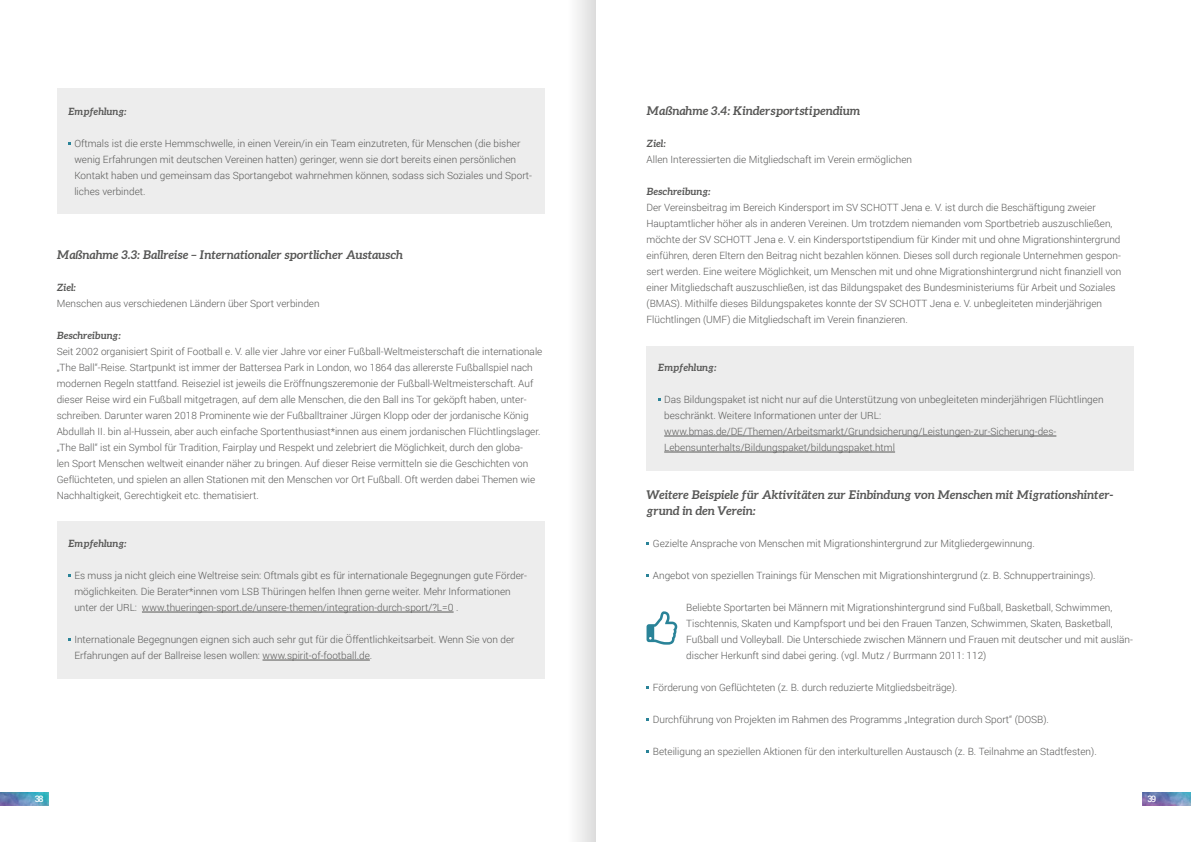
<style>
.page{position:relative;width:1191px;height:842px;background:#fff}
.page>*{position:absolute;margin:0;border:0;box-sizing:border-box;transform-origin:0 0}
.t1{font:italic 700 12px/16px "Aleo";letter-spacing:-.005em;color:#575756}
.t2{font:300 10px/16px "Roboto";color:#575756}
.t3{font:italic 700 10px "Aleo";color:#575756}
.t4{font:500 9px "Roboto";color:#fff}
</style>
<div class="page">
<img style="left:1142px;top:792px;width:49px;height:14px">
<img style="left:0;top:792px;width:48px;height:14px">
<div style="left:57px;top:88px;width:487px;height:126px;background:#ededed"></div>
<div style="left:57px;top:522px;width:487px;height:157px;background:#ededed"></div>
<div style="left:646px;top:346px;width:488px;height:125px;background:#ededed"></div>
<hr style="left:142px;top:612px;width:311px;height:1px;background:#575756">
<hr style="left:262px;top:660px;width:108px;height:1px;background:#575756">
<hr style="left:664px;top:436px;width:392px;height:1px;background:#575756">
<hr style="left:664px;top:452px;width:231px;height:1px;background:#575756">
<svg style="left:646px;top:611px;width:31px;height:34px"></svg>
<svg style="left:576px;top:0;width:19px;height:842px"></svg>
<p class="t3" style="left:68px;top:106px;width:60px">Empfehlung:</p>
<p class="t2" style="left:74px;top:135px;width:459px">Oftmals ist die erste Hemmschwelle, in einen Verein/in ein Team einzutreten, für Menschen (die bisher wenig Erfahrungen mit deutschen Vereinen hatten) geringer, wenn sie dort bereits einen persönlichen Kontakt haben und gemeinsam das Sportangebot wahrnehmen können, sodass sich Soziales und Sport&shy;liches verbindet.</p>
<p class="t1" style="left:57px;top:247px;width:348px">Maßnahme 3.3: Ballreise – Internationaler sportlicher Austausch</p>
<p class="t3" style="left:57px;top:282px;width:21px">Ziel:</p>
<p class="t2" style="left:57px;top:295px;width:264px">Menschen aus verschiedenen Ländern über Sport verbinden</p>
<p class="t3" style="left:57px;top:330px;width:66px">Beschreibung:</p>
<p class="t2" style="left:57px;top:343px;width:487px">Seit 2002 organisiert Spirit of Football e. V. alle vier Jahre vor einer Fußball-Weltmeisterschaft die internationale „The Ball“-Reise. Startpunkt ist immer der Battersea Park in London, wo 1864 das allererste Fußballspiel nach modernen Regeln stattfand. Reiseziel ist jeweils die Eröffnungszeremonie der Fußball-Weltmeisterschaft. Auf dieser Reise wird ein Fußball mitgetragen, auf dem alle Menschen, die den Ball ins Tor geköpft haben, unter&shy;schreiben. Darunter waren 2018 Prominente wie der Fußballtrainer Jürgen Klopp oder der jordanische König Abdullah II. bin al-Hussein, aber auch einfache Sportenthusiast*innen aus einem jordanischen Flüchtlingslager. „The Ball“ ist ein Symbol für Tradition, Fairplay und Respekt und zelebriert die Möglichkeit, durch den globa-<br>len Sport Menschen weltweit einander näher zu bringen. Auf dieser Reise vermitteln sie die Geschichten von Geflüchteten, und spielen an allen Stationen mit den Menschen vor Ort Fußball. Oft werden dabei Themen wie Nachhaltigkeit, Gerechtigkeit etc. thematisiert.</p>
<p class="t3" style="left:68px;top:538px;width:60px">Empfehlung:</p>
<p class="t2" style="left:74px;top:567px;width:454px">Es muss ja nicht gleich eine Weltreise sein: Oftmals gibt es für internationale Begegnungen gute Förder&shy;möglichkeiten. Die Berater*innen vom LSB Thüringen helfen Ihnen gerne weiter. Mehr Informationen unter der URL: ˂www.thueringen-sport.de/unsere-themen/integration-durch-sport/?L=0 .</p>
<p class="t2" style="left:74px;top:631px;width:442px">Internationale Begegnungen eignen sich auch sehr gut für die Öffentlichkeitsarbeit. Wenn Sie von der<br>Erfahrungen auf der Ballreise lesen wollen: www.spirit-of-football.de.</p>
<p class="t1" style="left:646px;top:103px;width:215px">Maßnahme 3.4: Kindersportstipendium</p>
<p class="t3" style="left:646px;top:138px;width:21px">Ziel:</p>
<p class="t2" style="left:646px;top:151px;width:267px">Allen Interessierten die Mitgliedschaft im Verein ermöglichen</p>
<p class="t3" style="left:646px;top:186px;width:66px">Beschreibung:</p>
<p class="t2" style="left:646px;top:199px;width:476px">Der Vereinsbeitrag im Bereich Kindersport im SV SCHOTT Jena e. V. ist durch die Beschäftigung zweier Hauptamtlicher höher als in anderen Vereinen. Um trotzdem niemanden vom Sportbetrieb auszuschließen, möchte der SV SCHOTT Jena e. V. ein Kindersportstipendium für Kinder mit und ohne Migrationshintergrund einführen, deren Eltern den Beitrag nicht bezahlen können. Dieses soll durch regionale Unternehmen gespon&shy;sert werden. Eine weitere Möglichkeit, um Menschen mit und ohne Migrationshintergrund nicht finanziell von einer Mitgliedschaft auszuschließen, ist das Bildungspaket des Bundesministeriums für Arbeit und Soziales (BMAS). Mithilfe dieses Bildungspaketes konnte der SV SCHOTT Jena e. V. unbegleiteten minderjährigen Flüchtlingen (UMF) die Mitgliedschaft im Verein finanzieren.</p>
<p class="t3" style="left:658px;top:362px;width:60px">Empfehlung:</p>
<p class="t2" style="left:664px;top:391px;width:441px">Das Bildungspaket ist nicht nur auf die Unterstützung von unbegleiteten minderjährigen Flüchtlingen beschränkt. Weitere Informationen unter der URL: www.bmas.de/DE/Themen/Arbeitsmarkt/Grundsicherung/Leistungen-zur-Sicherung-des-Lebensunterhalts/Bildungspaket/bildungspaket.html</p>
<p class="t1" style="left:646px;top:487px;width:468px">Weitere Beispiele für Aktivitäten zur Einbindung von Menschen mit Migrationshinter&shy;grund in den Verein:</p>
<p class="t2" style="left:653px;top:535px;width:383px">Gezielte Ansprache von Menschen mit Migrationshintergrund zur Mitgliedergewinnung.</p>
<p class="t2" style="left:653px;top:567px;width:444px">Angebot von speziellen Trainings für Menschen mit Migrationshintergrund (z. B. Schnuppertrainings).</p>
<p class="t2" style="left:686px;top:599px;width:448px">Beliebte Sportarten bei Männern mit Migrationshintergrund sind Fußball, Basketball, Schwimmen, Tischtennis, Skaten und Kampfsport und bei den Frauen Tanzen, Schwimmen, Skaten, Basketball, Fußball und Volleyball. Die Unterschiede zwischen Männern und Frauen mit deutscher und mit auslän&shy;discher Herkunft sind dabei gering. (vgl. Mutz / Burrmann 2011: 112)</p>
<p class="t2" style="left:653px;top:679px;width:306px">Förderung von Geflüchteten (z. B. durch reduzierte Mitgliedsbeiträge).</p>
<p class="t2" style="left:653px;top:711px;width:397px">Durchführung von Projekten im Rahmen des Programms „Integration durch Sport“ (DOSB).</p>
<p class="t2" style="left:653px;top:743px;width:445px">Beteiligung an speziellen Aktionen für den interkulturellen Austausch (z. B. Teilnahme an Stadtfesten).</p>
<p class="t4" style="left:35px;top:793px;width:10px">38</p>
<p class="t4" style="left:1147px;top:793px;width:10px">39</p>
</div>
